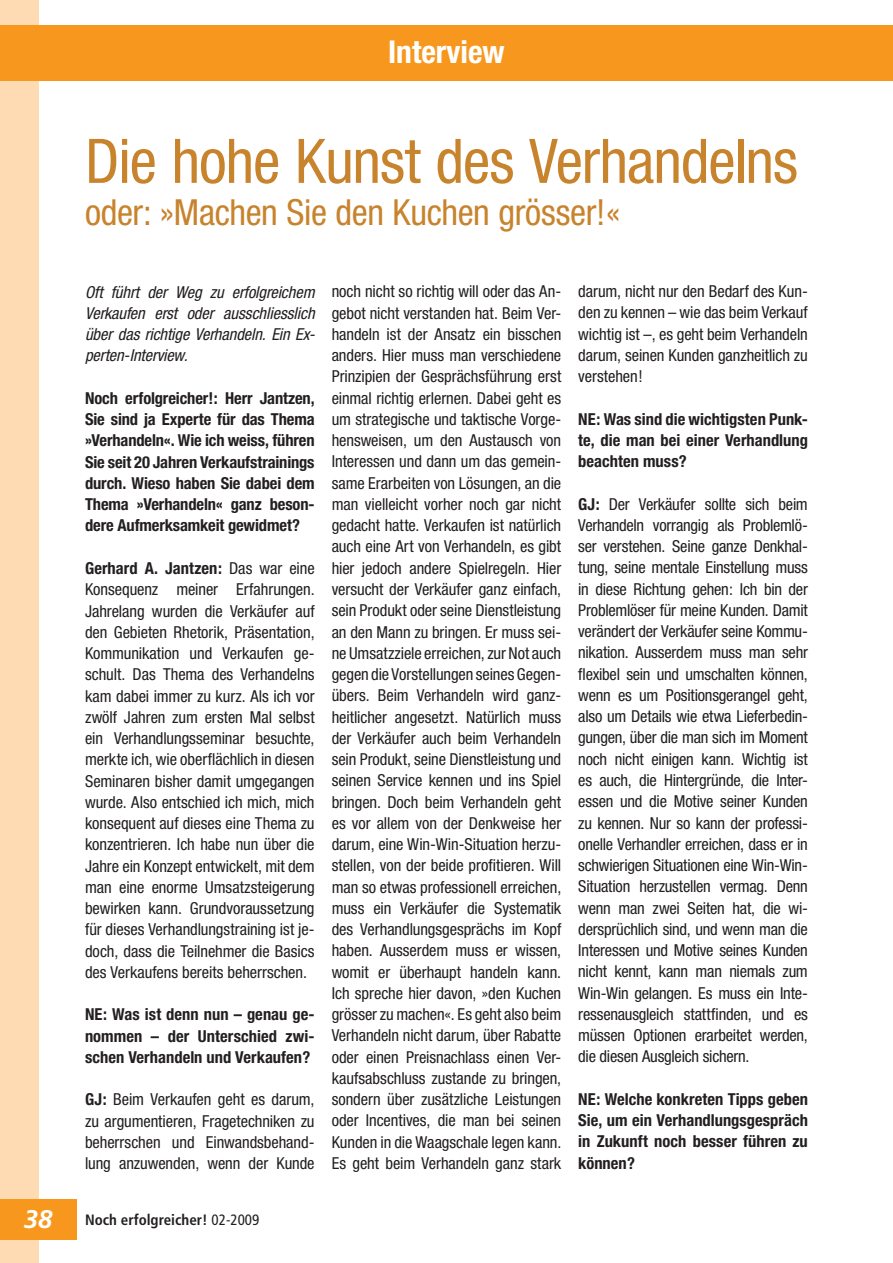
<style>
.page{position:relative;width:893px;height:1263px;background:#fff}
.page>*{position:absolute;margin:0;border:0;box-sizing:border-box;transform-origin:0 0}
.t1{font:condensed 61.5px "Helvetica Neue";letter-spacing:-.015em;color:#c8832d}
.t2{font:condensed 36px "Helvetica Neue";letter-spacing:-.015em;color:#c8832d}
.t3{font:700 condensed 31.5px "Helvetica Neue";color:#fff}
.t4{font:italic 700 25.5px "Frutiger";color:#fff}
.t5{font:condensed 16.5px/21.3px "Helvetica Neue";letter-spacing:-.005em;color:#231f20;text-align:justify}
.t6{font:700 condensed 16.5px/21.3px "Helvetica Neue";color:#231f20;text-align:justify}
.t7{font:italic condensed 16.5px/21.3px "Helvetica Neue";letter-spacing:-.005em;color:#231f20;text-align:justify}
.t8{font:700 condensed 15px "Frutiger";color:#231f20}
.s1{font-weight:700}
.s2{font-weight:400}
</style>
<div class="page">
<div style="left:0;top:0;width:38px;height:1263px;background:#fedbb3"></div>
<div style="left:0;top:1199px;width:77px;height:40px;background:#f7971d"></div>
<div style="left:0;top:26px;width:893px;height:55px;background:#f7971d"></div>
<h3 class="t4" style="left:24px;top:1204px;width:30px">38</h3>
<h3 class="t3" style="left:388px;top:33px;width:118px">Interview</h3>
<h1 class="t1" style="left:85px;top:126px;width:714px">Die hohe Kunst des Verhandelns</h1>
<h2 class="t2" style="left:85px;top:192px;width:537px">oder: »Machen Sie den Kuchen grösser!«</h2>
<p class="t7" style="left:85px;top:281px;width:231px">Oft führt der Weg zu erfolgreichem Verkaufen erst oder ausschliesslich über das richtige Verhandeln. Ein Ex&shy;perten-Interview.</p>
<p class="t6" style="left:85px;top:387px;width:231px">Noch erfolgreicher!: Herr Jantzen, Sie sind ja Experte für das Thema »Verhandeln«. Wie ich weiss, führen Sie seit 20 Jahren Verkaufstrainings durch. Wieso haben Sie dabei dem Thema »Verhandeln« ganz beson&shy;dere Aufmerksamkeit gewidmet?</p>
<p class="t5" style="left:85px;top:557px;width:231px"><span class="s1">Gerhard A. Jantzen:</span> Das war eine Konsequenz meiner Erfahrungen.<br>Jahrelang wurden die Verkäufer auf den Gebieten Rhetorik, Präsentation, Kommunikation und Verkaufen ge&shy;schult. Das Thema des Verhandelns kam dabei immer zu kurz. Als ich vor zwölf Jahren zum ersten Mal selbst ein Verhandlungsseminar besuchte, merkte ich, wie oberflächlich in diesen Seminaren bisher damit umgegangen wurde. Also entschied ich mich, mich konsequent auf dieses eine Thema zu konzentrieren. Ich habe nun über die Jahre ein Konzept entwickelt, mit dem man eine enorme Umsatzsteigerung bewirken kann. Grundvoraussetzung für dieses Verhandlungstraining ist je&shy;doch, dass die Teilnehmer die Basics des Verkaufens bereits beherrschen.</p>
<p class="t6" style="left:85px;top:1004px;width:231px">NE: Was ist denn nun – genau ge&shy;nommen – der Unterschied zwi&shy;schen Verhandeln und Verkaufen?</p>
<p class="t5" style="left:85px;top:1089px;width:231px"><span class="s1">GJ:</span> Beim Verkaufen geht es darum, zu argumentieren, Fragetechniken zu beherrschen und Einwandsbehand&shy;lung anzuwenden, wenn der Kunde</p>
<p class="t5" style="left:332px;top:281px;width:231px">noch nicht so richtig will oder das An&shy;gebot nicht verstanden hat. Beim Ver&shy;handeln ist der Ansatz ein bisschen anders. Hier muss man verschiedene Prinzipien der Gesprächsführung erst einmal richtig erlernen. Dabei geht es um strategische und taktische Vorge&shy;hensweisen, um den Austausch von Interessen und dann um das gemein&shy;same Erarbeiten von Lösungen, an die man vielleicht vorher noch gar nicht gedacht hatte. Verkaufen ist natürlich auch eine Art von Verhandeln, es gibt hier jedoch andere Spielregeln. Hier versucht der Verkäufer ganz einfach, sein Produkt oder seine Dienstleistung an den Mann zu bringen. Er muss sei&shy;ne Umsatzziele erreichen, zur Not auch gegen die Vorstellungen seines Gegen&shy;übers. Beim Verhandeln wird ganz&shy;heitlicher angesetzt. Natürlich muss der Verkäufer auch beim Verhandeln sein Produkt, seine Dienstleistung und seinen Service kennen und ins Spiel bringen. Doch beim Verhandeln geht es vor allem von der Denkweise her darum, eine Win-Win-Situation herzu&shy;stellen, von der beide profitieren. Will man so etwas professionell erreichen, muss ein Verkäufer die Systematik des Verhandlungsgesprächs im Kopf haben. Ausserdem muss er wissen, womit er überhaupt handeln kann.<br>Ich spreche hier davon, »den Kuchen grösser zu machen«. Es geht also beim Verhandeln nicht darum, über Rabatte oder einen Preisnachlass einen Ver&shy;kaufsabschluss zustande zu bringen, sondern über zusätzliche Leistungen oder Incentives, die man bei seinen Kunden in die Waagschale legen kann.<br>Es geht beim Verhandeln ganz stark</p>
<p class="t5" style="left:578px;top:280px;width:231px">darum, nicht nur den Bedarf des Kun&shy;den zu kennen – wie das beim Verkauf wichtig ist –, es geht beim Verhandeln darum, seinen Kunden ganzheitlich zu verstehen!</p>
<p class="t6" style="left:578px;top:408px;width:231px">NE: Was sind die wichtigsten Punk&shy;te, die man bei einer Verhandlung beachten muss?</p>
<p class="t5" style="left:578px;top:493px;width:231px"><span class="s1">GJ:</span> Der Verkäufer sollte sich beim Verhandeln vorrangig als Problemlö&shy;ser verstehen. Seine ganze Denkhal&shy;tung, seine mentale Einstellung muss in diese Richtung gehen: Ich bin der Problemlöser für meine Kunden. Damit verändert der Verkäufer seine Kommu&shy;nikation. Ausserdem muss man sehr flexibel sein und umschalten können, wenn es um Positionsgerangel geht, also um Details wie etwa Lieferbedin&shy;gungen, über die man sich im Moment noch nicht einigen kann. Wichtig ist es auch, die Hintergründe, die Inter&shy;essen und die Motive seiner Kunden zu kennen. Nur so kann der professi&shy;onelle Verhandler erreichen, dass er in schwierigen Situationen eine Win-Win-Situation herzustellen vermag. Denn wenn man zwei Seiten hat, die wi&shy;dersprüchlich sind, und wenn man die Interessen und Motive seines Kunden nicht kennt, kann man niemals zum Win-Win gelangen. Es muss ein Inte&shy;ressenausgleich stattfinden, und es müssen Optionen erarbeitet werden, die diesen Ausgleich sichern.</p>
<p class="t6" style="left:578px;top:1088px;width:231px">NE: Welche konkreten Tipps geben Sie, um ein Verhandlungsgespräch in Zukunft noch besser führen zu können?</p>
<p class="t8" style="left:85px;top:1210px;width:176px">Noch erfolgreicher! <span class="s2">02-2009</span></p>
</div>
